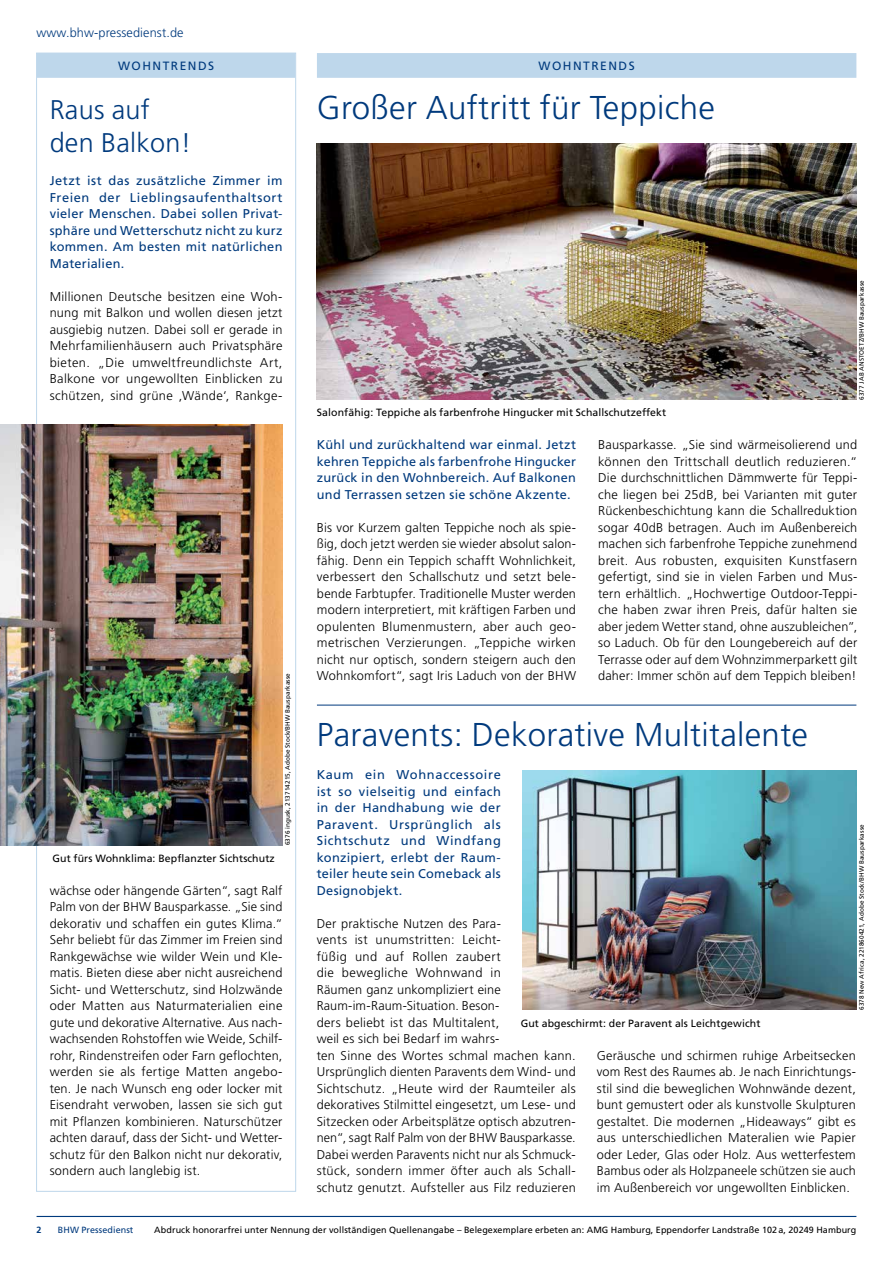
<style>
.page{position:relative;width:893px;height:1263px;background:#fff}
.page>*{position:absolute;margin:0;border:0;box-sizing:border-box;transform-origin:0 0}
.t1{font:300 33px "Frutiger LT Std";letter-spacing:.01em;color:#003a7d}
.t2{font:300 27px/33px "Frutiger LT Std";letter-spacing:.01em;color:#003a7d}
.t3{font:300 12.75px/16.5px "Frutiger LT Std";letter-spacing:.015em;color:#000;text-align:justify}
.t4{font:12.75px/16.5px "Frutiger LT Std";letter-spacing:.02em;color:#003a7d;text-align:justify}
.t5{font:300 12.75px "Frutiger LT Std";letter-spacing:.01em;color:#003a7d}
.t6{font:12px "Frutiger LT Std";letter-spacing:.125em;color:#003a7d}
.t7{font:10.5px "Frutiger LT Std";letter-spacing:.01em;color:#000}
.t8{font:9px "Frutiger LT Std";letter-spacing:.01em;color:#000}
.t9{font:9px "Frutiger LT Std";letter-spacing:.01em;color:#003a7d}
.t10{font:700 9px "Frutiger LT Std";color:#003a7d}
.t11{font:6.3px "Frutiger LT Std";letter-spacing:.01em;color:#000}
</style>
<div class="page">
<hr style="left:37px;top:1216px;width:819px;height:1px;background:#003a7d">
<div style="left:37px;top:53px;width:258px;height:25px;background:#bed7eb"></div>
<div style="left:317px;top:53px;width:539px;height:25px;background:#bed7eb"></div>
<hr style="left:317px;top:705px;width:539px;height:1px;background:#003a7d">
<img style="left:0;top:424px;width:283px;height:421px">
<img style="left:522px;top:771px;width:334px;height:239px">
<img style="left:317px;top:144px;width:539px;height:256px">
<p class="t5" style="left:37px;top:25px;width:149px">www.bhw-pressedienst.de</p>
<p class="t6" style="left:118px;top:58px;width:98px">WOHNTRENDS</p>
<h2 class="t2" style="left:50px;top:94px;width:143px">Raus auf den Balkon!</h2>
<p class="t4" style="left:50px;top:172px;width:234px">Jetzt ist das zusätzliche Zimmer im Freien der Lieblingsaufenthaltsort vieler Menschen. Dabei sollen Privat&shy;sphäre und Wetterschutz nicht zu kurz kommen. Am besten mit natürlichen Materialien.</p>
<p class="t3" style="left:50px;top:288px;width:234px">Millionen Deutsche besitzen eine Woh&shy;nung mit Balkon und wollen diesen jetzt ausgiebig nutzen. Dabei soll er gerade in Mehrfamilienhäusern auch Privatsphäre bieten. „Die umweltfreundlichste Art, Balkone vor ungewollten Einblicken zu schützen, sind grüne ,Wände‘, Rankge-</p>
<p class="t7" style="left:52px;top:852px;width:224px">Gut fürs Wohnklima: Bepflanzter Sichtschutz</p>
<p class="t11" style="left:284px;top:845px;width:174px;rotate:-90deg">6376 ingusk, 213714215, Adobe Stock/BHW Bausparkasse</p>
<p class="t3" style="left:50px;top:882px;width:234px">wächse oder hängende Gärten“, sagt Ralf Palm von der BHW Bausparkasse. „Sie sind dekorativ und schaffen ein gutes Klima.“ Sehr beliebt für das Zimmer im Freien sind Rankgewächse wie wilder Wein und Kle&shy;matis. Bieten diese aber nicht ausreichend Sicht- und Wetterschutz, sind Holzwände oder Matten aus Naturmaterialien eine gute und dekorative Alternative. Aus nach&shy;wachsenden Rohstoffen wie Weide, Schilf&shy;rohr, Rindenstreifen oder Farn geflochten, werden sie als fertige Matten angebo&shy;ten. Je nach Wunsch eng oder locker mit Eisendraht verwoben, lassen sie sich gut mit Pflanzen kombinieren. Naturschützer achten darauf, dass der Sicht- und Wetter&shy;schutz für den Balkon nicht nur dekorativ, sondern auch langlebig ist.</p>
<p class="t6" style="left:539px;top:58px;width:98px">WOHNTRENDS</p>
<h1 class="t1" style="left:317px;top:89px;width:399px">Großer Auftritt für Teppiche</h1>
<p class="t7" style="left:317px;top:406px;width:351px">Salonfähig: Teppiche als farbenfrohe Hingucker mit Schallschutzeffekt</p>
<p class="t11" style="left:858px;top:400px;width:121px;rotate:-90deg">6377 JAB ANSTOETZ/BHW Bausparkasse</p>
<p class="t4" style="left:317px;top:436px;width:261px">Kühl und zurückhaltend war einmal. Jetzt kehren Teppiche als farbenfrohe Hingucker zurück in den Wohnbereich. Auf Balkonen und Terrassen setzen sie schöne Akzente.</p>
<p class="t3" style="left:317px;top:519px;width:261px">Bis vor Kurzem galten Teppiche noch als spie&shy;ßig, doch jetzt werden sie wieder absolut salon&shy;fähig. Denn ein Teppich schafft Wohnlichkeit, verbessert den Schallschutz und setzt bele&shy;bende Farbtupfer. Traditionelle Muster werden modern interpretiert, mit kräftigen Farben und opulenten Blumenmustern, aber auch geo&shy;metrischen Verzierungen. „Teppiche wirken nicht nur optisch, sondern steigern auch den Wohnkomfort“, sagt Iris Laduch von der BHW</p>
<p class="t3" style="left:598px;top:437px;width:261px">Bausparkasse. „Sie sind wärmeisolierend und können den Trittschall deutlich reduzieren.“ Die durchschnittlichen Dämmwerte für Teppi&shy;che liegen bei 25dB, bei Varianten mit guter Rückenbeschichtung kann die Schallreduktion sogar 40dB betragen. Auch im Außenbereich machen sich farbenfrohe Teppiche zunehmend breit. Aus robusten, exquisiten Kunstfasern gefertigt, sind sie in vielen Farben und Mus&shy;tern erhältlich. „Hochwertige Outdoor-Teppi&shy;che haben zwar ihren Preis, dafür halten sie aber jedem Wetter stand, ohne auszubleichen”, so Laduch. Ob für den Loungebereich auf der Terrasse oder auf dem Wohnzimmerparkett gilt daher: Immer schön auf dem Teppich bleiben!</p>
<h1 class="t1" style="left:317px;top:716px;width:493px">Paravents: Dekorative Multitalente</h1>
<p class="t4" style="left:317px;top:766px;width:186px">Kaum ein Wohnaccessoire ist so vielseitig und einfach in der Handhabung wie der Paravent. Ursprünglich als Sichtschutz und Windfang konzipiert, erlebt der Raum&shy;teiler heute sein Comeback als Designobjekt.</p>
<p class="t3" style="left:317px;top:915px;width:261px;text-align:left">Der praktische Nutzen des Para-<br>vents ist unumstritten: Leicht-<br>füßig und auf Rollen zaubert<br>die bewegliche Wohnwand in<br>Räumen ganz unkompliziert eine Raum-im-Raum-Situation. Beson-<br>ders beliebt ist das Multitalent,<br>weil es sich bei Bedarf im wahrs-<br>ten Sinne des Wortes schmal machen kann.<br>Ursprünglich dienten Paravents dem Wind- und Sichtschutz. „Heute wird der Raumteiler als dekoratives Stilmittel eingesetzt, um Lese- und Sitzecken oder Arbeitsplätze optisch abzutren&shy;nen“, sagt Ralf Palm von der BHW Bausparkasse.<br>Dabei werden Paravents nicht nur als Schmuck&shy;stück, sondern immer öfter auch als Schall&shy;schutz genutzt. Aufsteller aus Filz reduzieren</p>
<p class="t11" style="left:858px;top:1010px;width:187px;rotate:-90deg">6378 New Africa, 221860421, Adobe Stock/BHW Bausparkasse</p>
<p class="t7" style="left:521px;top:1017px;width:241px">Gut abgeschirmt: der Paravent als Leichtgewicht</p>
<p class="t3" style="left:597px;top:1047px;width:261px">Geräusche und schirmen ruhige Arbeitsecken vom Rest des Raumes ab. Je nach Einrichtungs&shy;stil sind die beweglichen Wohnwände dezent, bunt gemustert oder als kunstvolle Skulpturen gestaltet. Die modernen „Hideaways“ gibt es aus unterschiedlichen Materalien wie Papier oder Leder, Glas oder Holz. Aus wetterfestem Bambus oder als Holzpaneele schützen sie auch im Außenbereich vor ungewollten Einblicken.</p>
<p class="t10" style="left:37px;top:1224px;width:7px">2</p>
<p class="t9" style="left:58px;top:1224px;width:77px">BHW Pressedienst</p>
<p class="t8" style="left:154px;top:1224px;width:704px">Abdruck honorarfrei unter Nennung der vollständigen Quellenangabe – Belegexemplare erbeten an: AMG Hamburg, Eppendorfer Landstraße 102 a, 20249 Hamburg</p>
</div>
